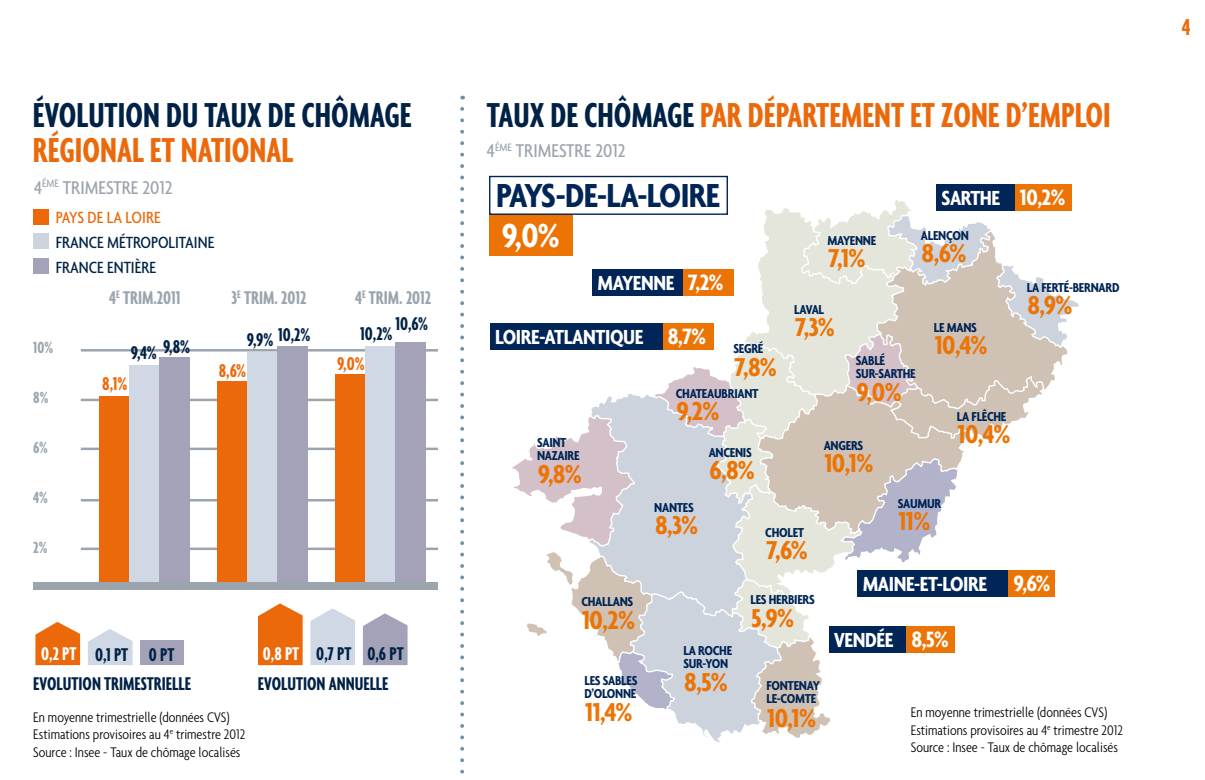
<style>
.page{position:relative;width:1205px;height:780px;background:#fff}
.page>*{position:absolute;margin:0;border:0;box-sizing:border-box;transform-origin:0 0}
.t1{font:700 extra-condensed 37.5px "Agenda";color:#eb690b}
.t2{font:700 extra-condensed 37.5px "Agenda";color:#002246}
.t3{font:700 condensed 36px "Agenda";letter-spacing:-.02em;color:#002556}
.t4{font:700 condensed 36px "Agenda";color:#fff}
.t5{font:700 condensed 28px "Agenda";letter-spacing:-.02em;color:#ec7405}
.t6{font:700 extra-condensed 25px "Agenda";color:#eb690b}
.t7{font:700 condensed 24px "Agenda";color:#fff}
.t8{font:700 condensed 22px "Agenda";letter-spacing:-.02em;color:#fff}
.t9{font:700 extra-condensed 20px "Agenda";color:#002246}
.t10{font:500 condensed 20px "Agenda";letter-spacing:.06em;color:#9ca5ae}
.t11{font:700 extra-condensed 20px "Agenda";color:#9ca5ae}
.t12{font:700 extra-condensed 20px "Agenda";color:#eb690b}
.t13{font:500 condensed 17.5px "Agenda";color:#002246}
.t14{font:500 condensed 17.5px "Agenda";letter-spacing:.065em;color:#eb690b}
.t15{font:500 condensed 17.5px "Agenda";letter-spacing:.06em;color:#002246}
.t16{font:700 extra-condensed 17.5px "Agenda";color:#9ca5ae}
.t17{font:300 condensed 15px/17.5px "Agenda";color:#000}
.t18{font:700 condensed 14px/13px "Agenda";letter-spacing:-.02em;color:#002556}
.s1{color:#002246}
.s2{font-size:24px}
.s3{color:#fff}
</style>
<div class="page">
<div style="left:489px;top:215px;width:83px;height:41px;background:#ec7405"></div>
<svg style="left:512px;top:200px;width:567px;height:543px"></svg>
<div style="left:829px;top:626px;width:77px;height:27px;background:#002556"></div>
<div style="left:906px;top:626px;width:49px;height:27px;background:#ec7405"></div>
<div style="left:858px;top:570px;width:151px;height:26px;background:#002556"></div>
<div style="left:1008px;top:570px;width:47px;height:26px;background:#ec7405"></div>
<div style="left:592px;top:268px;width:91px;height:27px;background:#002556"></div>
<div style="left:683px;top:268px;width:51px;height:27px;background:#ec7405"></div>
<div style="left:936px;top:184px;width:79px;height:27px;background:#002556"></div>
<div style="left:1015px;top:184px;width:57px;height:27px;background:#ec7405"></div>
<div style="left:490px;top:323px;width:173px;height:27px;background:#002556"></div>
<div style="left:663px;top:323px;width:51px;height:27px;background:#ec7405"></div>
<div style="left:489px;top:176px;width:239px;height:39px;border:1px solid #002556"></div>
<svg style="left:460px;top:109px;width:4px;height:665px"></svg>
<div style="left:33px;top:209px;width:16px;height:16px;background:#eb690b"></div>
<div style="left:33px;top:233px;width:16px;height:16px;background:#ced4de"></div>
<div style="left:33px;top:258px;width:16px;height:16px;background:#a3a2b8"></div>
<hr style="left:81px;top:349px;width:357px;height:2px;background:#9ca5ae">
<hr style="left:81px;top:398px;width:357px;height:3px;background:#9ca5ae">
<hr style="left:81px;top:447px;width:357px;height:3px;background:#9ca5ae">
<hr style="left:81px;top:499px;width:357px;height:2px;background:#9ca5ae">
<hr style="left:81px;top:547px;width:357px;height:3px;background:#9ca5ae">
<div style="left:336px;top:374px;width:30px;height:210px;background:#eb690b"></div>
<div style="left:218px;top:381px;width:30px;height:203px;background:#eb690b"></div>
<div style="left:100px;top:395px;width:30px;height:189px;background:#eb690b"></div>
<div style="left:366px;top:346px;width:30px;height:238px;background:#cfd8e4"></div>
<div style="left:247px;top:351px;width:30px;height:233px;background:#cfd8e4"></div>
<div style="left:130px;top:365px;width:30px;height:219px;background:#cfd8e4"></div>
<div style="left:395px;top:342px;width:30px;height:242px;background:#a3a2b8"></div>
<div style="left:277px;top:346px;width:30px;height:238px;background:#a3a2b8"></div>
<div style="left:159px;top:356px;width:30px;height:228px;background:#a3a2b8"></div>
<div style="left:33px;top:582px;width:404px;height:8px;background:#9ca5ae"></div>
<svg style="left:35px;top:622px;width:45px;height:43px"></svg>
<svg style="left:258px;top:603px;width:45px;height:62px"></svg>
<svg style="left:88px;top:629px;width:45px;height:36px"></svg>
<svg style="left:310px;top:608px;width:45px;height:57px"></svg>
<svg style="left:363px;top:613px;width:44px;height:52px"></svg>
<div style="left:140px;top:640px;width:44px;height:25px;background:#a3a2b8"></div>
<h1 class="t2" style="left:33px;top:94px;width:380px">ÉVOLUTION DU TAUX DE CHÔMAGE</h1>
<h1 class="t1" style="left:487px;top:94px;width:625px"><span class="s1">TAUX DE CHÔMAGE</span> PAR DÉPARTEMENT ET ZONE D’EMPLOI</h1>
<h1 class="t1" style="left:33px;top:129px;width:262px">RÉGIONAL ET NATIONAL</h1>
<h3 class="t10" style="left:487px;top:139px;width:140px">4<sup>ÉME</sup> TRIMESTRE 2012</h3>
<h3 class="t10" style="left:34px;top:176px;width:140px">4<sup>ÉME</sup> TRIMESTRE 2012</h3>
<p class="t14" style="left:56px;top:207px;width:106px">PAYS DE LA LOIRE</p>
<p class="t13" style="left:56px;top:232px;width:87px">FRANCE MÉTROPOL</p>
<p class="t13" style="left:175px;top:232px;width:41px">ITAINE</p>
<p class="t15" style="left:56px;top:257px;width:102px">FRANCE ENTIÈRE</p>
<h3 class="t11" style="left:109px;top:287px;width:73px">4<sup>E</sup> TRIM.2011</h3>
<h3 class="t11" style="left:231px;top:287px;width:76px">3<sup>E</sup> TRIM. 2012</h3>
<h3 class="t11" style="left:355px;top:287px;width:78px">4<sup>E</sup> TRIM. 2012</h3>
<p class="t16" style="left:33px;top:337px;width:21px">10%</p>
<p class="t16" style="left:33px;top:387px;width:17px">8%</p>
<p class="t16" style="left:33px;top:437px;width:16px">6%</p>
<p class="t16" style="left:33px;top:487px;width:16px">4%</p>
<p class="t16" style="left:33px;top:537px;width:16px">2%</p>
<h2 class="t3" style="left:496px;top:174px;width:225px">PAYS-DE-LA-LOIRE</h2>
<h3 class="t8" style="left:941px;top:185px;width:125px">SARTHE <span class="s2">10,2%</span></h3>
<h2 class="t4" style="left:502px;top:214px;width:59px">9,0%</h2>
<p class="t18" style="left:921px;top:229px;width:50px">ALENÇON</p>
<h3 class="t5" style="left:921px;top:237px;width:46px">8,6%</h3>
<p class="t18" style="left:827px;top:233px;width:50px">MAYENNE</p>
<h3 class="t5" style="left:828px;top:241px;width:39px">7,1%</h3>
<h3 class="t7" style="left:688px;top:268px;width:37px">7,2%</h3>
<h3 class="t8" style="left:597px;top:270px;width:78px">MAYENNE</h3>
<p class="t18" style="left:1027px;top:280px;width:94px">LA FERTÉ-BERNARD</p>
<h3 class="t5" style="left:1027px;top:288px;width:46px">8,9%</h3>
<p class="t18" style="left:794px;top:303px;width:32px">LAVAL</p>
<h3 class="t5" style="left:795px;top:311px;width:42px">7,3%</h3>
<h3 class="t9" style="left:395px;top:312px;width:34px">10,6%</h3>
<p class="t18" style="left:934px;top:320px;width:45px">LE MANS</p>
<h3 class="t5" style="left:934px;top:328px;width:54px">10,4%</h3>
<h3 class="t9" style="left:360px;top:322px;width:34px">10,2%</h3>
<h3 class="t9" style="left:278px;top:323px;width:34px">10,2%</h3>
<h3 class="t8" style="left:495px;top:324px;width:212px">LOIRE-ATLANTIQUE <span class="s2">8,7%</span></h3>
<h3 class="t9" style="left:247px;top:328px;width:28px">9,9%</h3>
<h3 class="t9" style="left:163px;top:335px;width:29px">9,8%</h3>
<p class="t18" style="left:733px;top:342px;width:32px">SEGRÉ</p>
<h3 class="t5" style="left:734px;top:350px;width:44px">7,8%</h3>
<h3 class="t9" style="left:131px;top:341px;width:27px">9,4%</h3>
<p class="t18" style="left:856px;top:354px;width:61px">SABLÉ<br>SUR-SARTHE</p>
<h3 class="t5" style="left:856px;top:375px;width:47px">9,0%</h3>
<h3 class="t12" style="left:337px;top:352px;width:29px">9,0%</h3>
<h3 class="t12" style="left:219px;top:360px;width:29px">8,6%</h3>
<h3 class="t12" style="left:102px;top:372px;width:27px">8,1%</h3>
<p class="t18" style="left:676px;top:386px;width:84px">CHATEAUBRIANT</p>
<h3 class="t5" style="left:676px;top:394px;width:44px">9,2%</h3>
<p class="t18" style="left:957px;top:409px;width:51px">LA FLÊCHE</p>
<h3 class="t5" style="left:957px;top:417px;width:54px">10,4%</h3>
<p class="t18" style="left:537px;top:435px;width:44px">SAINT<br>NAZAIRE</p>
<h3 class="t5" style="left:538px;top:457px;width:45px">9,8%</h3>
<p class="t18" style="left:824px;top:438px;width:41px">ANGERS</p>
<p class="t18" style="left:709px;top:445px;width:44px">ANCENIS</p>
<h3 class="t5" style="left:709px;top:454px;width:47px">6,8%</h3>
<h3 class="t5" style="left:824px;top:446px;width:50px">10,1%</h3>
<p class="t18" style="left:898px;top:496px;width:45px">SAUMUR</p>
<h3 class="t5" style="left:898px;top:505px;width:33px">11%</h3>
<p class="t18" style="left:654px;top:500px;width:41px">NANTES</p>
<h3 class="t5" style="left:655px;top:508px;width:45px">8,3%</h3>
<p class="t18" style="left:765px;top:525px;width:40px">CHOLET</p>
<h3 class="t5" style="left:766px;top:534px;width:43px">7,6%</h3>
<h3 class="t8" style="left:863px;top:571px;width:189px">MAINE-ET-LOIRE <span class="s2">9,6%</span></h3>
<p class="t18" style="left:750px;top:593px;width:66px">LES HERBIERS</p>
<p class="t18" style="left:581px;top:595px;width:53px">CHALLANS</p>
<h3 class="t5" style="left:582px;top:603px;width:54px">10,2%</h3>
<h3 class="t5" style="left:751px;top:601px;width:44px">5,9%</h3>
<h3 class="t8" style="left:834px;top:627px;width:116px">VENDÉE <span class="s2">8,5%</span></h3>
<p class="t18" style="left:683px;top:643px;width:50px">LA ROCHE<br>SUR-YON</p>
<h3 class="t5" style="left:684px;top:665px;width:45px">8,5%</h3>
<h3 class="t9" style="left:41px;top:643px;width:135px"><span class="s3">0,2 PT</span> 0,1 PT 0 PT</h3>
<h3 class="t9" style="left:263px;top:642px;width:142px"><span class="s3">0,8 PT</span> 0,7 PT 0,6 PT</h3>
<p class="t18" style="left:584px;top:673px;width:54px">LES SABLES<br>D’OLONNE</p>
<h3 class="t5" style="left:585px;top:695px;width:49px">11,4%</h3>
<h3 class="t9" style="left:33px;top:672px;width:159px">EVOLUTION TRIMESTRIELLE</h3>
<h3 class="t9" style="left:258px;top:672px;width:132px">EVOLUTION ANNUELLE</h3>
<p class="t18" style="left:766px;top:678px;width:55px">FONTENAY<br>LE-COMTE</p>
<h3 class="t5" style="left:767px;top:702px;width:50px">10,1%</h3>
<p class="t17" style="left:33px;top:707px;width:214px">En moyenne trimestrielle (données CVS)<br>Estimations provisoires au 4<sup>e</sup> trimestre 2012<br>Source : Insee - Taux de chômage localisés</p>
<p class="t17" style="left:911px;top:703px;width:214px">En moyenne trimestrielle (données CVS)<br>Estimations provisoires au 4<sup>e</sup> trimestre 2012<br>Source : Insee - Taux de chômage localisés</p>
<h3 class="t6" style="left:1181px;top:12px;width:10px">4</h3>
</div>
